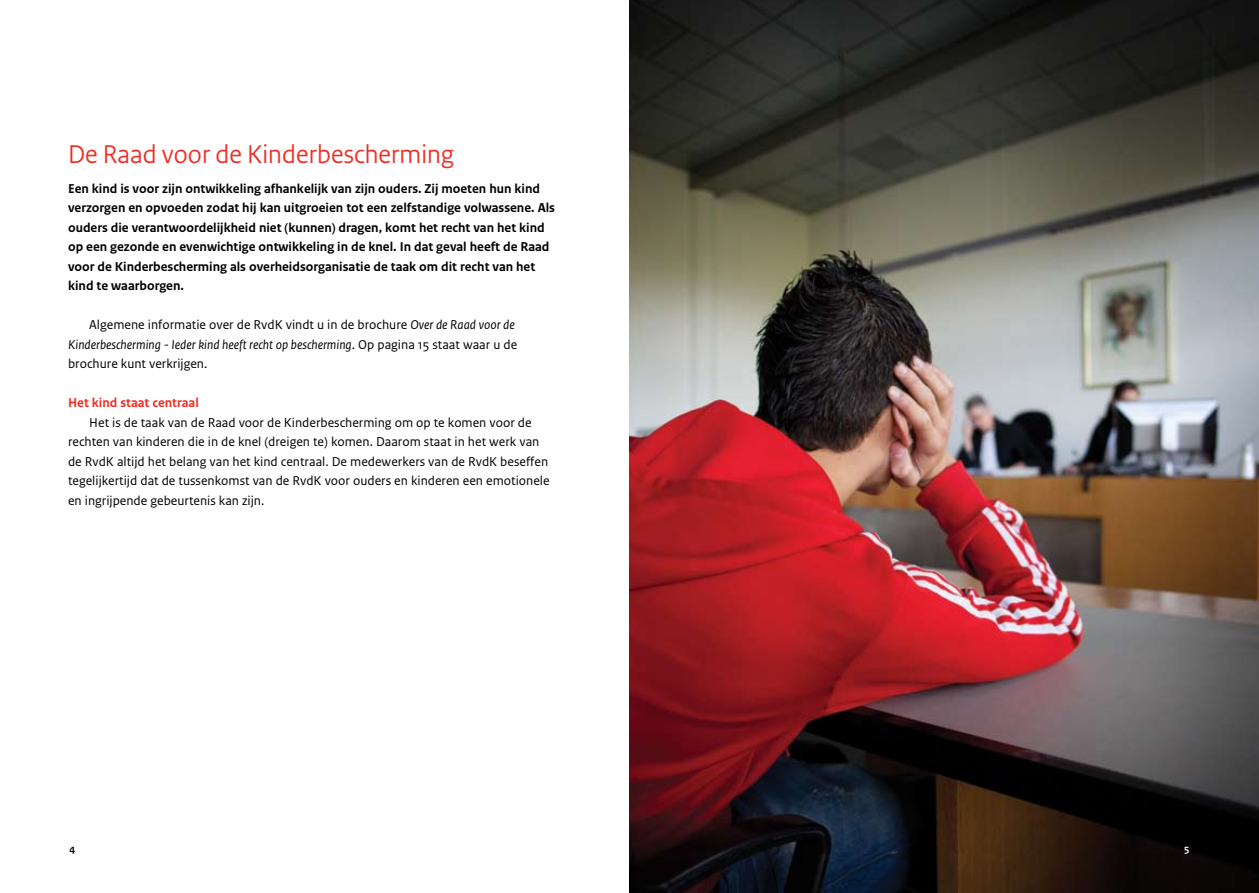
<style>
.page{position:relative;width:1259px;height:893px;background:#fff}
.page>*{position:absolute;margin:0;border:0;box-sizing:border-box;transform-origin:0 0}
.t1{font:27px "Rijksoverheid Sans Heading";letter-spacing:.005em;color:#ee2d24}
.t2{font:13.5px/19.5px "Rijksoverheid Sans Text";color:#000}
.t3{font:700 13.5px/19.5px "Rijksoverheid Sans Text";color:#000}
.t4{font:700 13.5px "Rijksoverheid Sans Text";color:#ee2d24}
.s1{font-style:italic}
</style>
<div class="page">
<img style="left:629px;top:0;width:630px;height:893px">
<svg style="left:1184px;top:847px;width:4px;height:7px"></svg>
<h1 class="t1" style="left:68px;top:139px;width:387px">De Raad voor de Kinderbescherming</h1>
<p class="t3" style="left:68px;top:179px;width:488px">Een kind is voor zijn ontwikkeling afhankelijk van zijn ouders. Zij moeten hun kind verzorgen en opvoeden zodat hij kan uitgroeien tot een zelfstandige volwassene. Als ouders die verantwoordelijkheid niet (kunnen) dragen, komt het recht van het kind op een gezonde en evenwichtige ontwikkeling in de knel. In dat geval heeft de Raad voor de Kinderbescherming als overheidsorganisatie de taak om dit recht van het kind te waarborgen.</p>
<p class="t2" style="left:68px;top:315px;width:451px;text-indent:21px">Algemene informatie over de RvdK vindt u in de brochure <span class="s1">Over de Raad voor de<br>Kinderbescherming - Ieder kind heeft recht op bescherming</span>. Op pagina 15 staat waar u de brochure kunt verkrijgen.</p>
<p class="t4" style="left:68px;top:395px;width:132px">Het kind staat centraal</p>
<p class="t2" style="left:68px;top:413px;width:483px;text-indent:21px">Het is de taak van de Raad voor de Kinderbescherming om op te komen voor de rechten van kinderen die in de knel (dreigen te) komen. Daarom staat in het werk van de RvdK altijd het belang van het kind centraal. De medewerkers van de RvdK beseffen tegelijkertijd dat de tussenkomst van de RvdK voor ouders en kinderen een emotionele en ingrijpende gebeurtenis kan zijn.</p>
</div>
